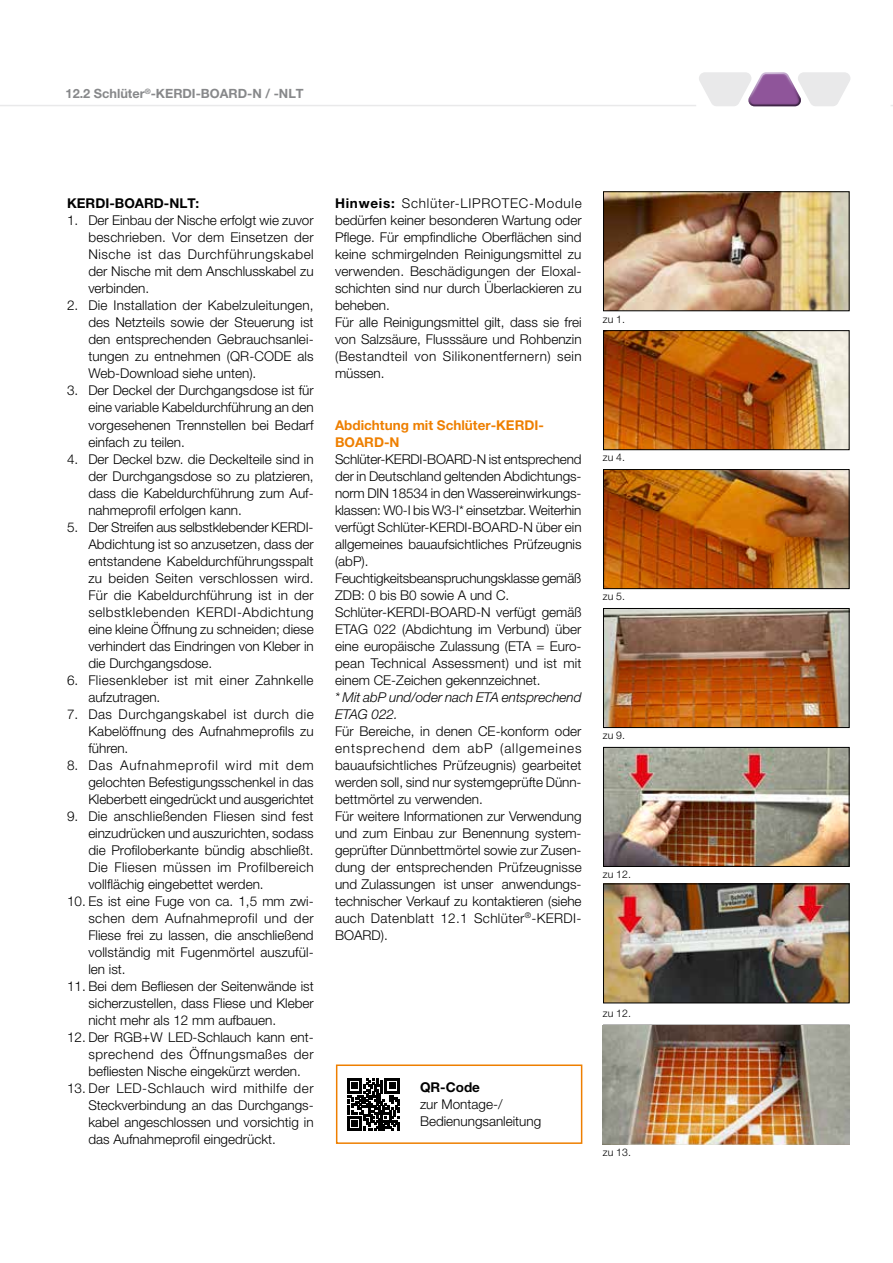
<style>
.page{position:relative;width:893px;height:1263px;background:#fff}
.page>*{position:absolute;margin:0;border:0;box-sizing:border-box;transform-origin:0 0}
.Fließtext{font:300 13.5px/17px "Helvetica Neue LT Pro";color:#000;text-align:justify}
.Fließtext-2{font:300 13.5px/17px "Helvetica Neue LT Pro";letter-spacing:.03em;color:#000}
.Fließtext-3{font:italic 300 13.5px/17px "Helvetica Neue LT Pro";color:#000}
.Unter-Überschrift{font:700 13.5px/17px "Helvetica Neue LT Pro";color:#ee7f00}
.Fließtext-4{font:700 13.5px "Helvetica Neue LT Pro";color:#000}
.t1{font:700 12.75px "Helvetica Neue LT Pro";color:#87888a}
.Material_und_Länge_7{font:300 10.5px "Helvetica Neue LT Pro";color:#000}
.s1{font-weight:700}
</style>
<div class="page">
<hr style="left:0;top:105px;width:696px;height:1px;background:#e9e9ea">
<svg style="left:699px;top:72px;width:151px;height:34px"></svg>
<img style="left:605px;top:471px;width:242px;height:116px">
<div style="left:603px;top:469px;width:246px;height:120px;border:1px solid #000"></div>
<img style="left:605px;top:332px;width:242px;height:116px">
<div style="left:603px;top:330px;width:246px;height:120px;border:1px solid #000"></div>
<img style="left:605px;top:610px;width:242px;height:116px">
<div style="left:603px;top:608px;width:246px;height:120px;border:1px solid #000"></div>
<img style="left:605px;top:749px;width:242px;height:116px">
<div style="left:603px;top:747px;width:246px;height:120px;border:1px solid #000"></div>
<img style="left:605px;top:885px;width:242px;height:116px">
<div style="left:603px;top:883px;width:246px;height:120px;border:1px solid #000"></div>
<img style="left:605px;top:193px;width:242px;height:116px">
<div style="left:603px;top:191px;width:246px;height:120px;border:1px solid #000"></div>
<img style="left:603px;top:1025px;width:246px;height:119px">
<svg style="left:347px;top:1078px;width:53px;height:53px"></svg>
<div style="left:336px;top:1064px;width:246px;height:80px;border:2px solid #ee7f00"></div>
<p class="t1" style="left:66px;top:86px;width:240px">12.2 Schlüter<sup>®</sup>-KERDI-BOARD-N / -NLT</p>
<p class="Fließtext-4" style="left:67px;top:195px;width:134px">KERDI-BOARD-NLT:</p>
<p class="Fließtext" style="left:88px;top:212px;width:227px;text-indent:-21px">1. Der Einbau der Nische erfolgt wie zuvor beschrieben. Vor dem Einsetzen der Nische ist das Durchführungskabel der Nische mit dem Anschlusskabel zu verbinden.</p>
<p class="Fließtext" style="left:88px;top:297px;width:227px;text-indent:-21px">2. Die Installation der Kabelzuleitungen, des Netzteils sowie der Steuerung ist den entsprechenden Gebrauchsanlei&shy;tungen zu entnehmen (QR-CODE als Web-Download siehe unten).</p>
<p class="Fließtext" style="left:88px;top:382px;width:227px;text-indent:-21px">3. Der Deckel der Durchgangsdose ist für eine variable Kabeldurchführung an den vorgesehenen Trennstellen bei Bedarf einfach zu teilen.</p>
<p class="Fließtext" style="left:88px;top:450px;width:227px;text-indent:-21px">4. Der Deckel bzw. die Deckelteile sind in der Durchgangsdose so zu platzieren, dass die Kabeldurchführung zum Auf&shy;nahmeprofil erfolgen kann.</p>
<p class="Fließtext" style="left:88px;top:518px;width:227px;text-indent:-21px">5. Der Streifen aus selbstklebender KERDI-Abdichtung ist so anzusetzen, dass der entstandene Kabeldurchführungsspalt zu beiden Seiten verschlossen wird.<br>Für die Kabeldurchführung ist in der selbstklebenden KERDI-Abdichtung eine kleine Öffnung zu schneiden; diese verhindert das Eindringen von Kleber in die Durchgangsdose.</p>
<p class="Fließtext-2" style="left:88px;top:671px;width:227px;text-indent:-21px">6. Fliesenkleber ist mit einer Zahnkelle aufzutragen.</p>
<p class="Fließtext" style="left:88px;top:705px;width:227px;text-indent:-21px">7. Das Durchgangskabel ist durch die Kabelöffnung des Aufnahmeprofils zu führen.</p>
<p class="Fließtext" style="left:88px;top:756px;width:227px;text-indent:-21px">8. Das Aufnahmeprofil wird mit dem gelochten Befestigungsschenkel in das Kleberbett eingedrückt und ausgerichtet</p>
<p class="Fließtext" style="left:88px;top:807px;width:227px;text-indent:-21px">9. Die anschließenden Fliesen sind fest einzudrücken und auszurichten, sodass die Profiloberkante bündig abschließt.<br>Die Fliesen müssen im Profilbereich vollflächig eingebettet werden.</p>
<p class="Fließtext" style="left:88px;top:892px;width:227px;text-indent:-21px">10. Es ist eine Fuge von ca. 1,5 mm zwi&shy;schen dem Aufnahmeprofil und der Fliese frei zu lassen, die anschließend vollständig mit Fugenmörtel auszufül&shy;len ist.</p>
<p class="Fließtext" style="left:88px;top:977px;width:227px;text-indent:-21px">11. Bei dem Befliesen der Seitenwände ist sicherzustellen, dass Fliese und Kleber nicht mehr als 12 mm aufbauen.</p>
<p class="Fließtext" style="left:88px;top:1028px;width:227px;text-indent:-21px">12. Der RGB+W LED-Schlauch kann ent&shy;sprechend des Öffnungsmaßes der befliesten Nische eingekürzt werden.</p>
<p class="Fließtext" style="left:88px;top:1079px;width:227px;text-indent:-21px">13. Der LED-Schlauch wird mithilfe der Steckverbindung an das Durchgangs&shy;kabel angeschlossen und vorsichtig in das Aufnahmeprofil eingedrückt.</p>
<p class="Fließtext" style="left:335px;top:195px;width:248px"><span class="s1">Hinweis:</span> Schlüter-LIPROTEC-Module bedürfen keiner besonderen Wartung oder Pflege. Für empfindliche Oberflächen sind keine schmirgelnden Reinigungsmittel zu verwenden. Beschädigungen der Eloxal&shy;schichten sind nur durch Überlackieren zu beheben.</p>
<p class="Fließtext" style="left:335px;top:314px;width:248px">Für alle Reinigungsmittel gilt, dass sie frei von Salzsäure, Flusssäure und Rohbenzin (Bestandteil von Silikonentfernern) sein müssen.</p>
<p class="Unter-Überschrift" style="left:335px;top:416px;width:210px">Abdichtung mit Schlüter-KERDI-<br>BOARD-N</p>
<p class="Fließtext" style="left:335px;top:450px;width:248px">Schlüter-KERDI-BOARD-N ist entsprechend der in Deutschland geltenden Abdichtungs&shy;norm DIN 18534 in den Wassereinwirkungs&shy;klassen: W0-I bis W3-I* einsetzbar. Weiterhin verfügt Schlüter-KERDI-BOARD-N über ein allgemeines bauaufsichtliches Prüfzeugnis (abP).</p>
<p class="Fließtext" style="left:335px;top:569px;width:248px">Feuchtigkeitsbeanspruchungsklasse gemäß<br>ZDB: 0 bis B0 sowie A und C.</p>
<p class="Fließtext" style="left:335px;top:603px;width:248px">Schlüter-KERDI-BOARD-N verfügt gemäß ETAG 022 (Abdichtung im Verbund) über eine europäische Zulassung (ETA = Euro&shy;pean Technical Assessment) und ist mit einem CE-Zeichen gekennzeichnet.</p>
<p class="Fließtext-3" style="left:335px;top:688px;width:248px">* Mit abP und/oder nach ETA entsprechend<br>ETAG 022.</p>
<p class="Fließtext" style="left:335px;top:722px;width:248px">Für Bereiche, in denen CE-konform oder entsprechend dem abP (allgemeines bauaufsichtliches Prüfzeugnis) gearbeitet werden soll, sind nur systemgeprüfte Dünn&shy;bettmörtel zu verwenden.</p>
<p class="Fließtext" style="left:335px;top:807px;width:248px">Für weitere Informationen zur Verwendung und zum Einbau zur Benennung system&shy;geprüfter Dünnbettmörtel sowie zur Zusen&shy;dung der entsprechenden Prüfzeugnisse und Zulassungen ist unser anwendungs&shy;technischer Verkauf zu kontaktieren (siehe auch Datenblatt 12.1 Schlüter<sup>®</sup>-KERDI-BOARD).</p>
<p class="Fließtext-4" style="left:420px;top:1079px;width:61px">QR-Code</p>
<p class="Fließtext" style="left:420px;top:1095px;width:84px">zur Montage-/</p>
<p class="Fließtext" style="left:420px;top:1112px;width:123px">Bedienungsanleitung</p>
<p class="Material_und_Länge_7" style="left:603px;top:313px;width:24px">zu 1.</p>
<p class="Material_und_Länge_7" style="left:603px;top:450px;width:24px">zu 4.</p>
<p class="Material_und_Länge_7" style="left:603px;top:589px;width:24px">zu 5.</p>
<p class="Material_und_Länge_7" style="left:603px;top:728px;width:24px">zu 9.</p>
<p class="Material_und_Länge_7" style="left:603px;top:867px;width:30px">zu 12.</p>
<p class="Material_und_Länge_7" style="left:603px;top:1007px;width:30px">zu 12.</p>
<p class="Material_und_Länge_7" style="left:603px;top:1146px;width:30px">zu 13.</p>
</div>
